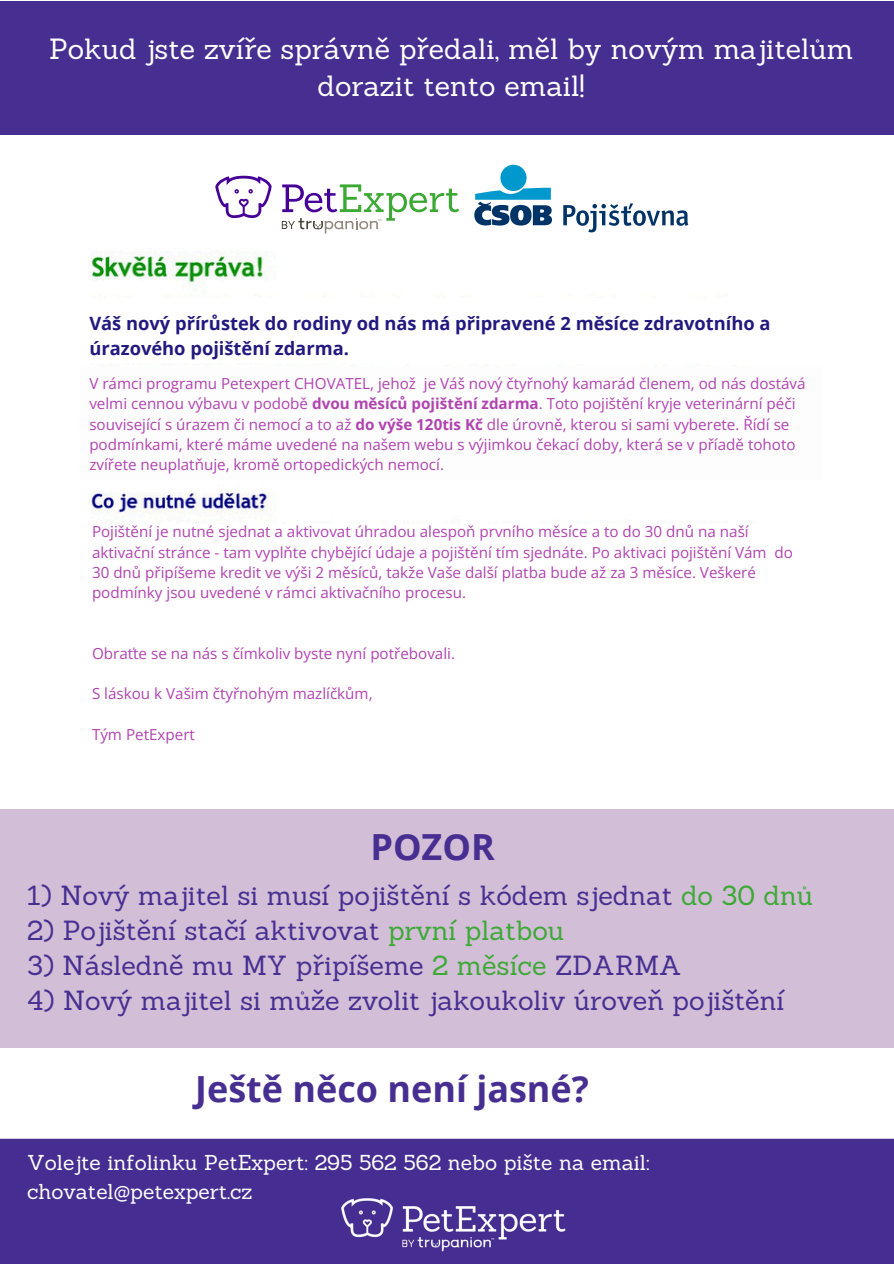
<style>
.page{position:relative;width:894px;height:1264px;background:#fff}
.page>*{position:absolute;margin:0;border:0;box-sizing:border-box;transform-origin:0 0}
.t1{font:700 36px "Open Sans";color:#472f91}
.t2{font:28.5px/37.2px "Sanchez";color:#fff;text-align:center}
.t3{font:27px "Sanchez";color:#472f91}
.t4{font:21px/29.2px "Sanchez";color:#fff}
.t5{font:700 18.3px/24.8px "Open Sans";color:#22197e}
.t6{font:15.15px/20.2px "Open Sans";color:#b043b0}
.s1{font-weight:700}
.s2{color:#3ca935}
</style>
<div class="page">
<div style="left:0;top:809px;width:892px;height:239px;background:#d3bed7"></div>
<div style="left:0;top:1px;width:892px;height:134px;background:#472f91"></div>
<div style="left:0;top:1138px;width:893px;height:125px;background:#462d91"></div>
<img style="left:89px;top:233px;width:384px;height:288px">
<svg style="left:215px;top:176px;width:56px;height:42px"></svg>
<svg style="left:282px;top:184px;width:177px;height:49px"></svg>
<div style="left:500px;top:165px;width:26px;height:26px;background:#0099cd;border-radius:50%"></div>
<svg style="left:474px;top:188px;width:78px;height:37px"></svg>
<svg style="left:563px;top:203px;width:125px;height:29px"></svg>
<div style="left:79px;top:298px;width:774px;height:64px;background:#fff"></div>
<div style="left:79px;top:368px;width:743px;height:112px;background:#fdfdfd"></div>
<p class="t2" style="left:49px;top:30px;width:805px">Pokud jste zvíře správně předali, měl by novým majitelům dorazit tento email!</p>
<p class="t5" style="left:89px;top:310px;width:682px">Váš nový přírůstek do rodiny od nás má připravené 2 měsíce zdravotního a úrazového pojištění zdarma.</p>
<p class="t6" style="left:89px;top:373px;width:717px">V rámci programu Petexpert CHOVATEL, jehož je Váš nový čtyřnohý kamarád členem, od nás dostává velmi cennou výbavu v podobě <span class="s1">dvou měsíců pojištění zdarma</span>. Toto pojištění kryje veterinární péči související s úrazem či nemocí a to až <span class="s1">do výše 120tis Kč</span> dle úrovně, kterou si sami vyberete. Řídí se podmínkami, které máme uvedené na našem webu s výjimkou čekací doby, která se v příadě tohoto zvířete neuplatňuje, kromě ortopedických nemocí.</p>
<p class="t6" style="left:92px;top:521px;width:702px">Pojištění je nutné sjednat a aktivovat úhradou alespoň prvního měsíce a to do 30 dnů na naší aktivační stránce - tam vyplňte chybějící údaje a pojištění tím sjednáte. Po aktivaci pojištění Vám do 30 dnů připíšeme kredit ve výši 2 měsíců, takže Vaše další platba bude až za 3 měsíce. Veškeré podmínky jsou uvedené v rámci aktivačního procesu.</p>
<h1 class="t6" style="left:92px;top:643px;width:364px">Obraťte se na nás s čímkoliv byste nyní potřebovali.</h1>
<h3 class="t6" style="left:92px;top:683px;width:282px">S láskou k Vašim čtyřnohým mazlíčkům,</h3>
<h2 class="t6" style="left:92px;top:724px;width:104px">Tým PetExpert</h2>
<p class="t1" style="left:370px;top:821px;width:126px">POZOR</p>
<p class="t3" style="left:27px;top:878px;width:787px">1) Nový majitel si musí pojištění s kódem sjednat <span class="s2">do 30 dnů</span></p>
<p class="t3" style="left:27px;top:913px;width:538px">2) Pojištění stačí aktivovat <span class="s2">první platbou</span></p>
<p class="t3" style="left:27px;top:948px;width:656px">3) Následně mu MY připíšeme <span class="s2">2 měsíce</span> ZDARMA</p>
<p class="t3" style="left:27px;top:982px;width:758px">4) Nový majitel si může zvolit jakoukoliv úroveň pojištění</p>
<h5 class="t1" style="left:195px;top:1063px;width:395px">Ještě něco není jasné?</h5>
<p class="t4" style="left:27px;top:1147px;width:624px">Volejte infolinku PetExpert: 295 562 562 nebo pište na email: chovatel@petexpert.cz</p>
</div>
